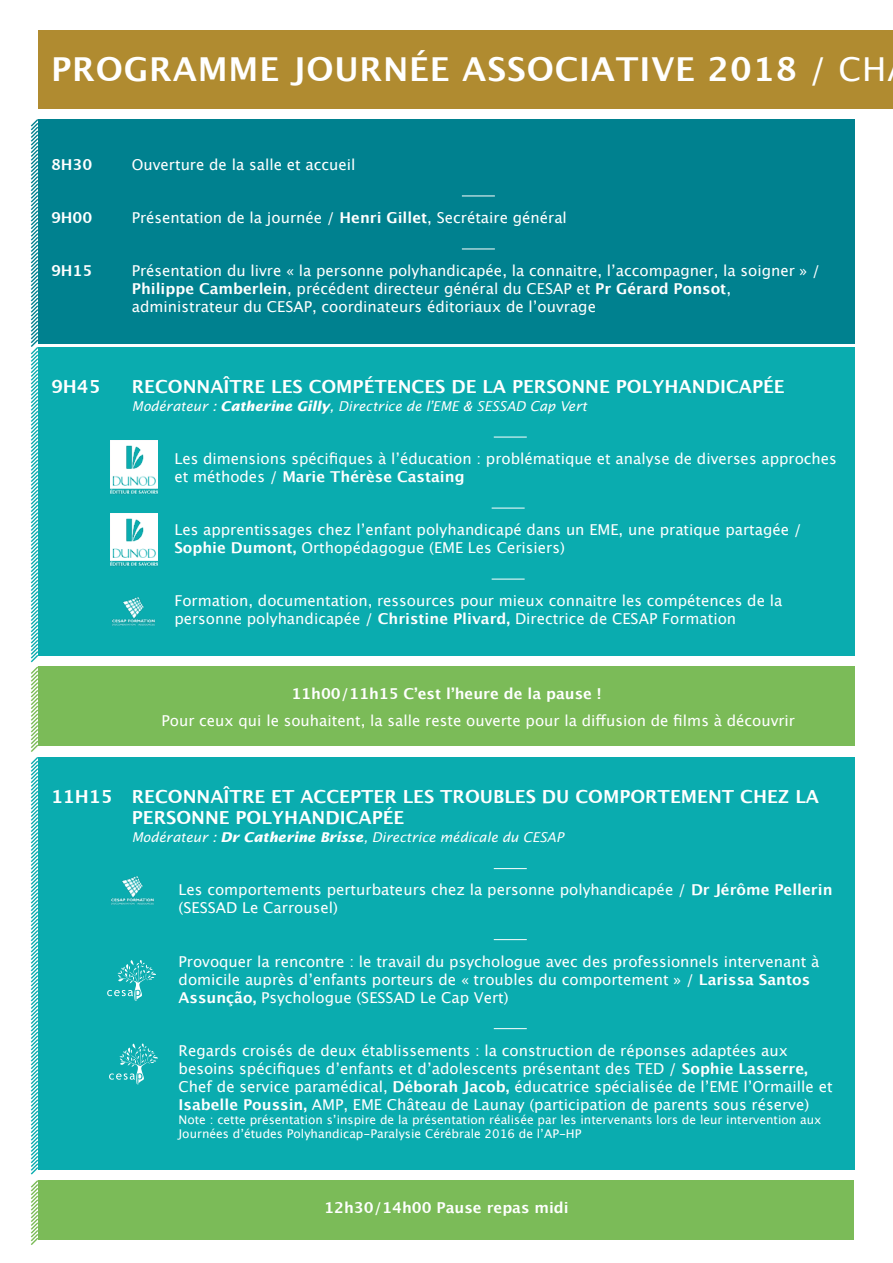
<style>
.page{position:relative;width:893px;height:1263px;background:#fff}
.page>*{position:absolute;margin:0;border:0;box-sizing:border-box;transform-origin:0 0}
.t1{font:700 33px "Lucida Grande";letter-spacing:.025em;color:#fff}
.t2{font:700 18px/21.6px "Lucida Grande";color:#fff}
.t3{font:15px/18px "Lucida Grande";color:#fff}
.t4{font:700 15px "Lucida Grande";color:#fff}
.t5{font:italic 13.5px "Lucida Sans Std";color:#fff}
.t6{font:12px/14.4px "Lucida Grande";color:#fff}
.s1{font-weight:400}
.s2{font-weight:700}
</style>
<div class="page">
<div style="left:38px;top:666px;width:817px;height:80px;background:#7bbb58"></div>
<div style="left:38px;top:1180px;width:816px;height:60px;background:#7bbb58"></div>
<div style="left:38px;top:30px;width:855px;height:78px;background:#b08b30"></div>
<div style="left:38px;top:119px;width:817px;height:225px;background:#00818f"></div>
<div style="left:38px;top:347px;width:817px;height:309px;background:#0aacaf"></div>
<div style="left:38px;top:757px;width:817px;height:412px;background:#0aacaf"></div>
<hr style="left:494px;top:868px;width:33px;height:1px;background:#fff">
<hr style="left:494px;top:939px;width:33px;height:1px;background:#fff">
<hr style="left:494px;top:1028px;width:33px;height:1px;background:#fff">
<hr style="left:494px;top:437px;width:33px;height:1px;background:#fff">
<hr style="left:492px;top:508px;width:33px;height:1px;background:#fff">
<hr style="left:492px;top:579px;width:33px;height:1px;background:#fff">
<hr style="left:462px;top:196px;width:33px;height:1px;background:#fff">
<hr style="left:462px;top:249px;width:33px;height:1px;background:#fff">
<img style="left:110px;top:441px;width:47px;height:53px">
<img style="left:111px;top:876px;width:43px;height:29px">
<img style="left:110px;top:513px;width:47px;height:53px">
<img style="left:112px;top:597px;width:43px;height:29px">
<svg style="left:107px;top:960px;width:49px;height:41px"></svg>
<svg style="left:109px;top:1043px;width:49px;height:41px"></svg>
<svg style="left:30px;top:119px;width:10px;height:1126px"></svg>
<h1 class="t1" style="left:51px;top:43px;width:837px">PROGRAMME JOURNÉE ASSOCIATIVE 2018 <span class="s1">/ CH</span></h1>
<p class="t4" style="left:51px;top:152px;width:43px">8H30</p>
<p class="t3" style="left:132px;top:156px;width:225px">Ouverture de la salle et accueil</p>
<p class="t4" style="left:51px;top:205px;width:43px">9H00</p>
<p class="t3" style="left:132px;top:209px;width:437px">Présentation de la journée / <span class="s2">Henri Gillet</span>, Secrétaire général</p>
<p class="t4" style="left:51px;top:258px;width:43px">9H15</p>
<p class="t3" style="left:132px;top:262px;width:690px">Présentation du livre « la personne polyhandicapée, la connaitre, l’accompagner, la soigner » /<br><span class="s2">Philippe Camberlein</span>, précédent directeur général du CESAP et <span class="s2">Pr Gérard Ponsot</span>, administrateur du CESAP, coordinateurs éditoriaux de l’ouvrage</p>
<p class="t2" style="left:51px;top:376px;width:51px">9H45</p>
<p class="t2" style="left:132px;top:376px;width:654px">RECONNAÎTRE LES COMPÉTENCES DE LA PERSONNE POLYHANDICAPÉE</p>
<p class="t5" style="left:132px;top:398px;width:457px">Modérateur : <span class="s2">Catherine Gilly</span>, Directrice de l’EME &amp; SESSAD Cap Vert</p>
<p class="t3" style="left:174px;top:450px;width:664px">Les dimensions spécifiques à l’éducation : problématique et analyse de diverses approches et méthodes / <span class="s2">Marie Thérèse Castaing</span></p>
<p class="t3" style="left:174px;top:521px;width:629px">Les apprentissages chez l’enfant polyhandicapé dans un EME, une pratique partagée /<br><span class="s2">Sophie Dumont,</span> Orthopédagogue (EME Les Cerisiers)</p>
<p class="t3" style="left:174px;top:592px;width:610px">Formation, documentation, ressources pour mieux connaitre les compétences de la personne polyhandicapée / <span class="s2">Christine Plivard,</span> Directrice de CESAP Formation</p>
<p class="t4" style="left:291px;top:681px;width:312px">11h00/11h15 C’est l’heure de la pause !</p>
<p class="t3" style="left:162px;top:711px;width:635px">Pour ceux qui le souhaitent, la salle reste ouverte pour la diffusion de films à découvrir</p>
<p class="t2" style="left:132px;top:785px;width:689px;text-indent:-81px">11H15 RECONNAÎTRE ET ACCEPTER LES TROUBLES DU COMPORTEMENT CHEZ LA<br>PERSONNE POLYHANDICAPÉE</p>
<p class="t5" style="left:132px;top:830px;width:434px">Modérateur : <span class="s2">Dr Catherine Brisse</span>, Directrice médicale du CESAP</p>
<p class="t3" style="left:179px;top:881px;width:655px">Les comportements perturbateurs chez la personne polyhandicapée / <span class="s2">Dr Jérôme Pellerin </span>(SESSAD Le Carrousel)</p>
<p class="t3" style="left:179px;top:952px;width:642px">Provoquer la rencontre : le travail du psychologue avec des professionnels intervenant à domicile auprès d’enfants porteurs de « troubles du comportement » / <span class="s2">Larissa Santos<br>Assunção,</span> Psychologue (SESSAD Le Cap Vert)</p>
<p class="t3" style="left:179px;top:1041px;width:655px">Regards croisés de deux établissements : la construction de réponses adaptées aux besoins spécifiques d’enfants et d’adolescents présentant des TED / <span class="s2">Sophie Lasserre, </span>Chef de service paramédical, <span class="s2">Déborah Jacob,</span> éducatrice spécialisée de l’EME l’Ormaille et <span class="s2">Isabelle Poussin,</span> AMP, EME Château de Launay (participation de parents sous réserve)</p>
<p class="t6" style="left:179px;top:1112px;width:645px">Note : cette présentation s’inspire de la présentation réalisée par les intervenants lors de leur intervention aux<br>Journées d’études Polyhandicap-Paralysie Cérébrale 2016 de l’AP-HP</p>
<p class="t4" style="left:324px;top:1195px;width:246px">12h30/14h00 Pause repas midi</p>
</div>
